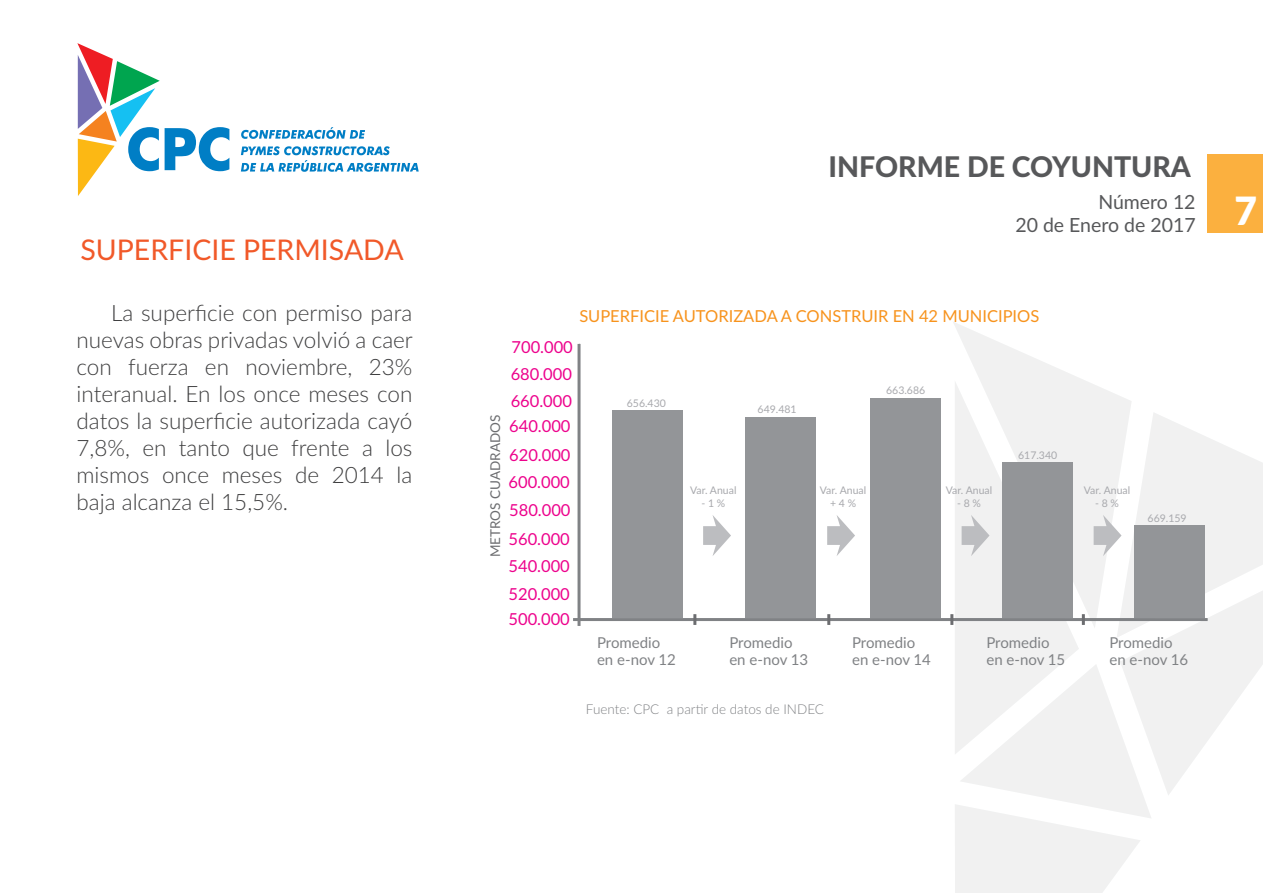
<style>
.page{position:relative;width:1263px;height:893px;background:#fff}
.page>*{position:absolute;margin:0;border:0;box-sizing:border-box;transform-origin:0 0}
.t1{font:28.5px "Lato";color:#f15929}
.t2{font:800 28.5px "Lato";color:#57585a}
.t3{font:300 22.5px/27px "Lato";color:#3e3e3f;text-align:justify}
.t4{font:19.5px/23.4px "Lato";color:#57585a}
.t5{font:16.5px/28.5px "Lato";color:#ed028c;text-align:justify}
.t6{font:16.5px "Lato";color:#f7931d}
.t7{font:15px/16.5px "Lato";color:#808285}
.t8{font:300 13.5px "Lato";color:#808285}
.t9{font:13.5px "Lato";color:#6c6d70}
.t10{font:10.5px/13.5px "Lato";color:#a8a9ad;text-align:center}
</style>
<div class="page">
<svg style="left:953px;top:322px;width:178px;height:90px"></svg>
<svg style="left:955px;top:380px;width:124px;height:32px;fill:#f1f1f1"></svg>
<div style="left:1208px;top:154px;width:55px;height:79px;background:#fbb03f"></div>
<svg style="left:703px;top:515px;width:28px;height:41px"></svg>
<svg style="left:827px;top:515px;width:28px;height:41px"></svg>
<hr style="left:573px;top:618px;width:635px;height:3px;background:#808285">
<hr style="left:577px;top:344px;width:3px;height:282px;background:#808285">
<svg style="left:693px;top:614px;width:3px;height:11px"></svg>
<svg style="left:827px;top:614px;width:3px;height:11px"></svg>
<svg style="left:950px;top:412px;width:313px;height:481px"></svg>
<div style="left:612px;top:410px;width:70px;height:208px;background:#939598"></div>
<div style="left:746px;top:418px;width:70px;height:200px;background:#939598"></div>
<div style="left:870px;top:398px;width:70px;height:220px;background:#939598"></div>
<div style="left:1002px;top:463px;width:70px;height:155px;background:#939598"></div>
<div style="left:1134px;top:526px;width:70px;height:92px;background:#939598"></div>
<svg style="left:241px;top:127px;width:178px;height:45px"></svg>
<svg style="left:77px;top:43px;width:152px;height:153px"></svg>
<p class="t1" style="left:80px;top:229px;width:325px">SUPERFICIE PERMISADA</p>
<p class="t3" style="left:77px;top:299px;width:338px;text-indent:34px">La superficie con permiso para nuevas obras privadas volvió a caer con fuerza en noviembre, 23% interanual. En los once meses con datos la superficie autorizada cayó 7,8%, en tanto que frente a los mismos once meses de 2014 la baja alcanza el 15,5%.</p>
<p class="t2" style="left:828px;top:145px;width:364px">INFORME DE COYUNTURA</p>
<p class="t4" style="left:1015px;top:189px;width:243px;text-indent:83px">Número 12<br>20 de Enero de 2017 <sup>7</sup></p>
<p class="t9" style="left:486px;top:557px;width:144px;rotate:-90deg">METROS CUADRADOS</p>
<p class="t6" style="left:579px;top:304px;width:461px">SUPERFICIE AUTORIZADA A CONSTRUIR EN 42 MUNICIPIOS</p>
<p class="t5" style="left:511px;top:332px;width:64px;line-height:27px">700.000<br>680.000<br>660.000</p>
<p class="t5" style="left:509px;top:411px;width:63px">640.000<br>620.000</p>
<p class="t5" style="left:509px;top:467px;width:63px">600.000<br>580.000<br>560.000</p>
<p class="t5" style="left:509px;top:551px;width:63px">540.000<br>520.000</p>
<p class="t5" style="left:509px;top:604px;width:63px">500.000</p>
<p class="t10" style="left:627px;top:396px;width:41px">656.430</p>
<p class="t10" style="left:757px;top:402px;width:41px">649.481</p>
<p class="t10" style="left:886px;top:383px;width:41px">663.686</p>
<p class="t10" style="left:690px;top:483px;width:48px">Var. Anual</p>
<p class="t10" style="left:701px;top:496px;width:25px">- 1 %</p>
<p class="t10" style="left:820px;top:483px;width:48px">Var. Anual + 4 %</p>
<p class="t10" style="left:946px;top:483px;width:48px">Var. Anual</p>
<p class="t10" style="left:957px;top:496px;width:25px">- 8 %</p>
<p class="t10" style="left:1018px;top:448px;width:41px">617.340</p>
<p class="t10" style="left:1084px;top:483px;width:48px">Var. Anual</p>
<p class="t10" style="left:1095px;top:496px;width:25px">- 8 %</p>
<p class="t10" style="left:1147px;top:511px;width:41px">669.159</p>
<p class="t7" style="left:597px;top:634px;width:80px">Promedio en e-nov 12</p>
<p class="t7" style="left:729px;top:634px;width:80px">Promedio en e-nov 13</p>
<p class="t7" style="left:852px;top:634px;width:80px">Promedio en e-nov 14</p>
<p class="t7" style="left:986px;top:634px;width:80px">Promedio en e-nov 15</p>
<p class="t7" style="left:1109px;top:634px;width:80px">Promedio en e-nov 16</p>
<p class="t8" style="left:586px;top:700px;width:240px">Fuente: CPC a partir de datos de INDEC</p>
</div>
